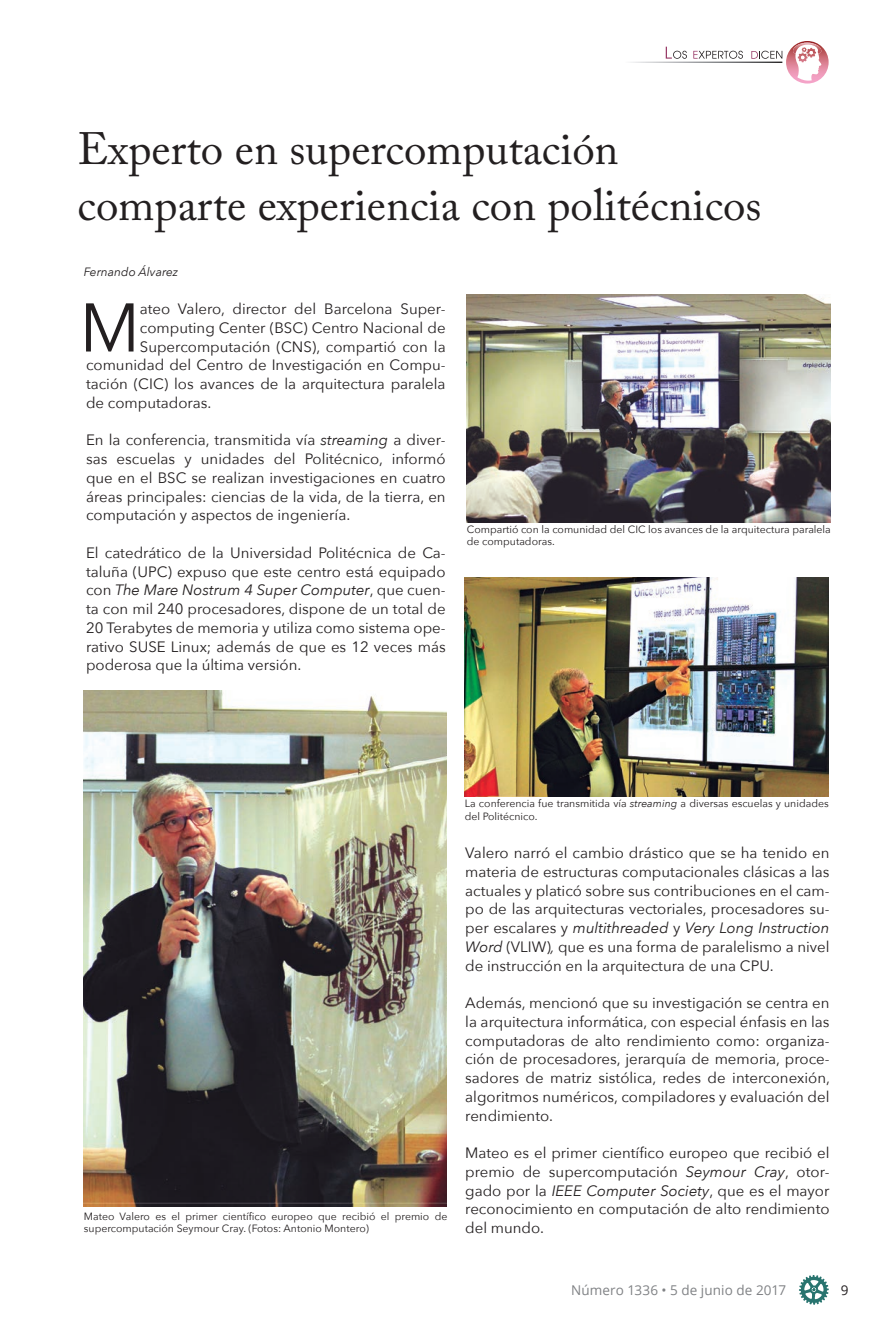
<style>
.page{position:relative;width:893px;height:1340px;background:#fff}
.page>*{position:absolute;margin:0;border:0;box-sizing:border-box;transform-origin:0 0}
.t1{font:67.95px "Avenir Next";color:#231f20}
.t2{font:45px/56.2px "Adobe Caslon Pro";color:#231f20}
.t3{font:15px/18.8px "Avenir Next";color:#231f20;text-align:justify}
.t4{font:13.5px "Open Sans";letter-spacing:.01em;color:#808285}
.t5{font:13.5px "Open Sans";color:#231f20}
.t6{font:italic 12px "Avenir Next";color:#231f20}
.t7{font:10.5px/12.6px "Avenir Next";color:#231f20}
.s1{font-style:italic}
</style>
<div class="page">
<svg style="left:799px;top:1275px;width:29px;height:29px"></svg>
<svg style="left:631px;top:62px;width:120px;height:1px"></svg>
<svg style="left:665px;top:47px;width:21px;height:12px"></svg>
<svg style="left:693px;top:51px;width:49px;height:8px"></svg>
<svg style="left:751px;top:41px;width:77px;height:43px"></svg>
<img style="left:84px;top:690px;width:362px;height:516px">
<img style="left:467px;top:294px;width:363px;height:228px">
<img style="left:464px;top:577px;width:364px;height:219px">
<h2 class="t2" style="left:77px;top:120px;width:685px">Experto en supercomputación comparte experiencia con politécnicos</h2>
<p class="t6" style="left:84px;top:262px;width:96px">Fernando Álvarez</p>
<h1 class="t1" style="left:80px;top:270px;width:62px">M</h1>
<p class="t3" style="left:140px;top:299px;width:307px">ateo Valero, director del Barcelona Super-</p>
<p class="t3" style="left:140px;top:317px;width:307px">computing Center (BSC) Centro Nacional de</p>
<p class="t3" style="left:140px;top:336px;width:307px">Supercomputación (CNS), compartió con la</p>
<p class="t3" style="left:86px;top:355px;width:361px">comunidad del Centro de Investigación en Compu-</p>
<p class="t3" style="left:86px;top:374px;width:361px">tación (CIC) los avances de la arquitectura paralela</p>
<p class="t3" style="left:86px;top:392px;width:127px">de computadoras.</p>
<p class="t3" style="left:86px;top:430px;width:361px">En la conferencia, transmitida vía <span class="s1">streaming</span> a diver&shy;sas escuelas y unidades del Politécnico, informó que en el BSC se realizan investigaciones en cuatro áreas principales: ciencias de la vida, de la tierra, en computación y aspectos de ingeniería.</p>
<p class="t3" style="left:86px;top:542px;width:361px">El catedrático de la Universidad Politécnica de Ca&shy;taluña (UPC) expuso que este centro está equipado con <span class="s1">The Mare Nostrum 4 Super Computer</span>, que cuen&shy;ta con mil 240 procesadores, dispone de un total de 20 Terabytes de memoria y utiliza como sistema ope&shy;rativo SUSE Linux; además de que es 12 veces más poderosa que la última versión.</p>
<p class="t7" style="left:467px;top:522px;width:365px">Compartió con la comunidad del CIC los avances de la arquitectura paralela de computadoras.</p>
<p class="t7" style="left:84px;top:1209px;width:365px">Mateo Valero es el primer científico europeo que recibió el premio de supercomputación Seymour Cray. (Fotos: Antonio Montero)</p>
<p class="t7" style="left:464px;top:796px;width:365px">La conferencia fue transmitida vía <span class="s1">streaming</span> a diversas escuelas y unidades del Politécnico.</p>
<p class="t3" style="left:465px;top:842px;width:366px">Valero narró el cambio drástico que se ha tenido en materia de estructuras computacionales clásicas a las actuales y platicó sobre sus contribuciones en el cam&shy;po de las arquitecturas vectoriales, procesadores su&shy;per escalares y <span class="s1">multithreaded</span> y <span class="s1">Very Long Instruction Word</span> (VLIW)<span class="s1">,</span> que es una forma de paralelismo a nivel de instrucción en la arquitectura de una CPU.</p>
<p class="t3" style="left:465px;top:992px;width:366px">Además, mencionó que su investigación se centra en la arquitectura informática, con especial énfasis en las computadoras de alto rendimiento como: organiza&shy;ción de procesadores, jerarquía de memoria, proce&shy;sadores de matriz sistólica, redes de interconexión, algoritmos numéricos, compiladores y evaluación del rendimiento.</p>
<p class="t3" style="left:465px;top:1142px;width:365px">Mateo es el primer científico europeo que recibió el premio de supercomputación <span class="s1">Seymour Cray</span>, otor&shy;gado por la <span class="s1">IEEE Computer Society</span>, que es el mayor reconocimiento en computación de alto rendimiento del mundo.</p>
<p class="t4" style="left:570px;top:1280px;width:216px">Número 1336 • 5 de junio de 2017</p>
<p class="t5" style="left:840px;top:1280px;width:9px">9</p>
</div>
